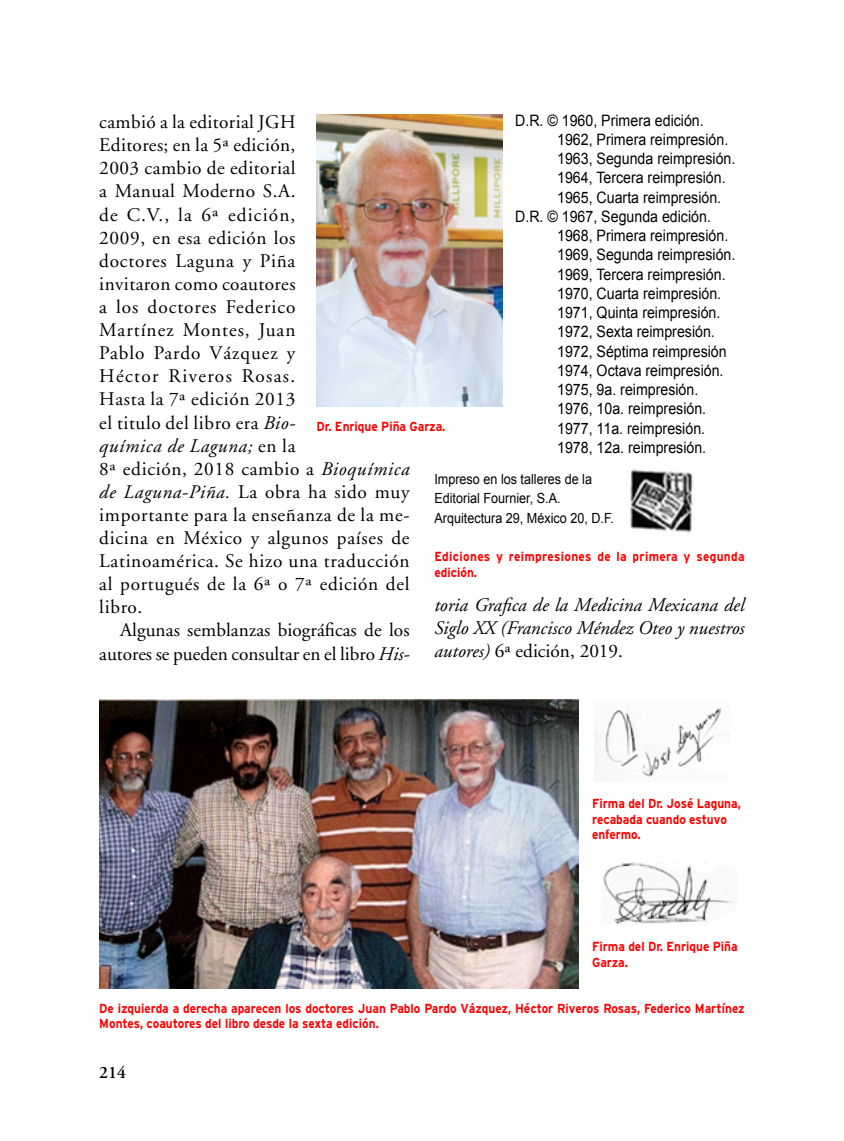
<style>
.page{position:relative;width:844px;height:1141px;background:#fff}
.page>*{position:absolute;margin:0;border:0;box-sizing:border-box;transform-origin:0 0}
.t1{font:19.25px/23.1px "Adobe Garamond";letter-spacing:.035em;color:#000}
.t2{font:italic 19.25px/23.1px "Adobe Garamond";color:#000;text-align:justify}
.t3{font:19.25px/23.1px "Adobe Garamond";color:#000;text-align:right}
.t4{font:600 17.5px "Adobe Garamond";color:#000}
.t5{font:15.75px "Arial";color:#000;scale:.9 1}
.t6{font:14px/19.2px "Arial";color:#000;scale:.9 1}
.t7{font:700 13.12px/15.8px "Interstate";color:#f00;scale:.9 1}
.t8{font:700 13.12px/15.8px "Interstate";letter-spacing:.03em;color:#f00;scale:.9 1}
.s1{font-style:italic}
.s2{font-style:normal}
</style>
<div class="page">
<img style="left:316px;top:114px;width:186px;height:292px">
<img style="left:630px;top:469px;width:63px;height:64px">
<img style="left:99px;top:700px;width:479px;height:289px">
<img style="left:594px;top:708px;width:127px;height:69px">
<img style="left:603px;top:862px;width:131px;height:62px">
<p class="t5" style="left:515px;top:110px;width:211px">D.R. © 1960, Primera edición.</p>
<p class="t5" style="left:557px;top:129px;width:191px">1962, Primera reimpresión.</p>
<p class="t5" style="left:557px;top:148px;width:199px">1963, Segunda reimpresión.</p>
<p class="t5" style="left:557px;top:167px;width:189px">1964, Tercera reimpresión.</p>
<p class="t5" style="left:557px;top:187px;width:184px">1965, Cuarta reimpresión.</p>
<p class="t5" style="left:515px;top:206px;width:219px">D.R. © 1967, Segunda edición.</p>
<p class="t5" style="left:557px;top:225px;width:191px">1968, Primera reimpresión.</p>
<p class="t5" style="left:557px;top:244px;width:199px">1969, Segunda reimpresión.</p>
<p class="t5" style="left:557px;top:264px;width:189px">1969, Tercera reimpresión.</p>
<p class="t5" style="left:557px;top:283px;width:184px">1970, Cuarta reimpresión.</p>
<p class="t5" style="left:557px;top:302px;width:183px">1971, Quinta reimpresión.</p>
<p class="t5" style="left:557px;top:321px;width:177px">1972, Sexta reimpresión.</p>
<p class="t5" style="left:557px;top:341px;width:190px">1972, Séptima reimpresión</p>
<p class="t5" style="left:557px;top:360px;width:186px">1974, Octava reimpresión.</p>
<p class="t5" style="left:557px;top:379px;width:158px">1975, 9a. reimpresión.</p>
<p class="t5" style="left:557px;top:398px;width:167px">1976, 10a. reimpresión.</p>
<p class="t5" style="left:557px;top:418px;width:166px">1977, 11a. reimpresión.</p>
<p class="t5" style="left:557px;top:437px;width:167px">1978, 12a. reimpresión.</p>
<p class="t6" style="left:434px;top:470px;width:201px">Impreso en los talleres de la<br>Editorial Fournier, S.A.<br>Arquitectura 29, México 20, D.F.</p>
<p class="t1" style="left:99px;top:111px;width:312px">cambió a la editorial JGH<br>Editores; en la 5ª edición,<br>2003 cambio de editorial<br>a Manual Moderno S.A.<br>de C.V., la 6ª edición,<br>2009, en esa edición los<br>doctores Laguna y Piña<br>invitaron como coautores<br>a los doctores Federico<br>Martínez Montes, Juan<br>Pablo Pardo Vázquez y<br>Héctor Riveros Rosas.<br>Hasta la 7ª edición 2013<br>el titulo del libro era <span class="s1">Bio-<br>química de Laguna;</span> en la<br>8ª edición, 2018 cambio a <span class="s1">Bioquímica de Laguna-Piña.</span> La obra ha sido muy importante para la enseñanza de la me&shy;dicina en México y algunos países de<br>Latinoamérica. Se hizo una traducción al portugués de la 6ª o 7ª edición del libro.</p>
<p class="t3" style="left:99px;top:619px;width:312px">Algunas semblanzas biográficas de los autores se pueden consultar en el libro <span class="s1">His-</span></p>
<p class="t7" style="left:316px;top:418px;width:145px">Dr. Enrique Piña Garza.</p>
<p class="t8" style="left:434px;top:548px;width:346px">Ediciones y reimpresiones de la primera y segunda edición.</p>
<p class="t2" style="left:434px;top:594px;width:312px">toria Grafica de la Medicina Mexicana del Siglo XX (Francisco Méndez Oteo y nuestros autores) <span class="s2">6ª edición, 2019.</span></p>
<p class="t7" style="left:592px;top:795px;width:167px">Firma del Dr. José Laguna, recabada cuando estuvo enfermo.</p>
<p class="t7" style="left:592px;top:939px;width:163px">Firma del Dr. Enrique Piña<br>Garza.</p>
<p class="t7" style="left:99px;top:1000px;width:718px">De izquierda a derecha aparecen los doctores Juan Pablo Pardo Vázquez, Héctor Riveros Rosas, Federico Martínez<br>Montes, coautores del libro desde la sexta edición.</p>
<p class="t4" style="left:99px;top:1063px;width:28px">214</p>
</div>
